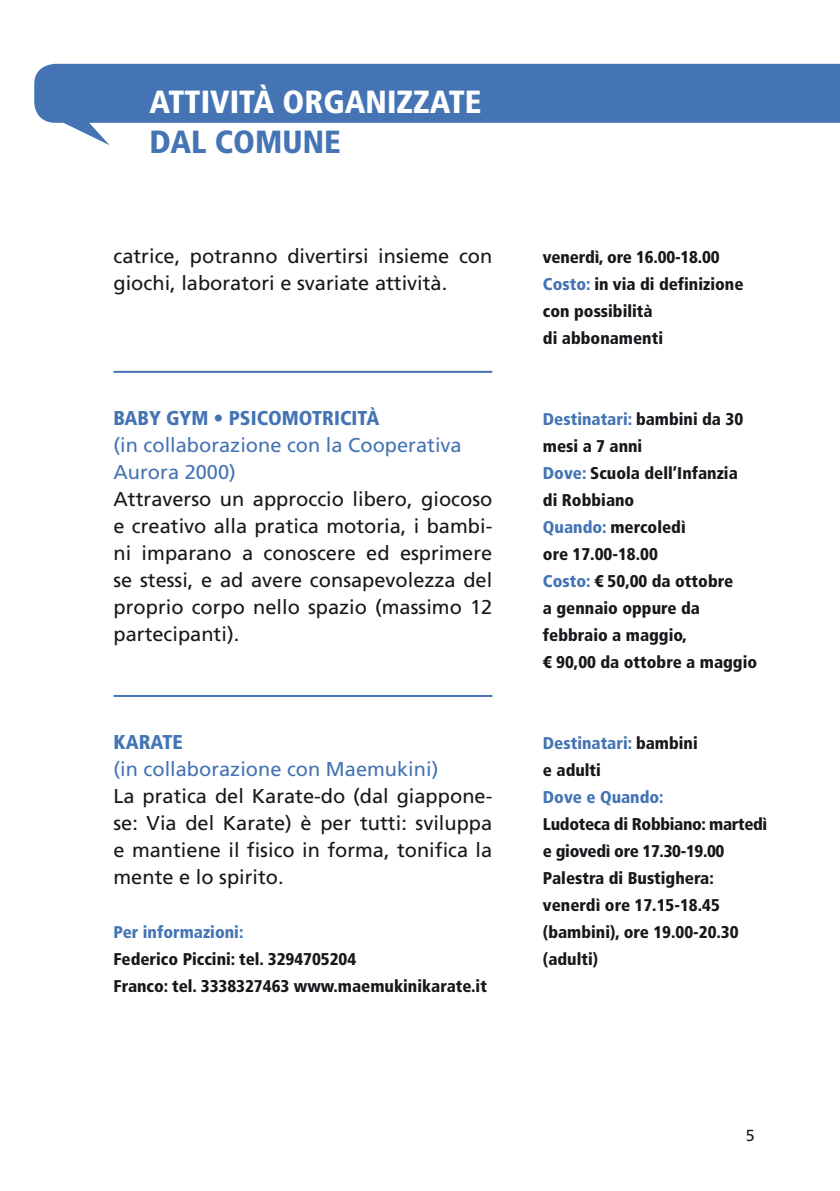
<style>
.page{position:relative;width:840px;height:1191px;background:#fff}
.page>*{position:absolute;margin:0;border:0;box-sizing:border-box;transform-origin:0 0}
.t1{font:900 condensed 32px "Frutiger LT Std";color:#fff}
.t2{font:900 condensed 32px "Frutiger LT Std";color:#4474b4}
.t3{font:20px/27px "Frutiger LT Std";color:#1a171c;text-align:justify}
.t4{font:20px/27px "Frutiger LT Std";color:#4474b4}
.t5{font:900 condensed 20px "Frutiger LT Std";color:#4474b4}
.t6{font:900 condensed 17px/27px "Frutiger LT Std";color:#1a171c}
.t7{font:900 condensed 17px "Frutiger LT Std";color:#4474b4}
.t8{font:16px "Frutiger LT Std";color:#1a171c}
.s1{color:#4474b4}
</style>
<div class="page">
<svg style="left:34px;top:64px;width:805px;height:81px;fill:#4474b4"></svg>
<hr style="left:113px;top:371px;width:379px;height:2px;background:#4474b4">
<hr style="left:113px;top:695px;width:379px;height:2px;background:#4474b4">
<h1 class="t1" style="left:149px;top:83px;width:333px">ATTIVITÀ ORGANIZZATE</h1>
<h1 class="t2" style="left:149px;top:123px;width:192px">DAL COMUNE</h1>
<p class="t3" style="left:113px;top:242px;width:380px">catrice, potranno divertirsi insieme con giochi, laboratori e svariate attività.</p>
<p class="t5" style="left:113px;top:406px;width:267px">Baby Gym • Psicomotricità</p>
<p class="t4" style="left:113px;top:431px;width:349px">(in collaborazione con la Cooperativa<br>Aurora 2000)</p>
<p class="t3" style="left:113px;top:485px;width:380px">Attraverso un approccio libero, giocoso e creativo alla pratica motoria, i bambi&shy;ni imparano a conoscere ed esprimere se stessi, e ad avere consapevolezza del proprio corpo nello spazio (massimo 12 partecipanti).</p>
<p class="t5" style="left:113px;top:730px;width:25px">karate</p>
<p class="t4" style="left:113px;top:755px;width:326px">(in collaborazione con Maemukini)</p>
<p class="t3" style="left:113px;top:782px;width:380px">La pratica del Karate-do (dal giappone&shy;se: Via del Karate) è per tutti: sviluppa e mantiene il fisico in forma, tonifica la mente e lo spirito.</p>
<p class="t7" style="left:113px;top:922px;width:131px">Per informazioni:</p>
<p class="t6" style="left:113px;top:945px;width:375px">Federico Piccini: tel. 3294705204<br>Franco: tel. 3338327463 www.maemukinikarate.it</p>
<p class="t6" style="left:542px;top:243px;width:202px">venerdì, ore 16.00-18.00<br><span class="s1">Costo:</span> in via di definizione con possibilità<br>di abbonamenti</p>
<p class="t6" style="left:542px;top:405px;width:215px"><span class="s1">Destinatari:</span> bambini da 30 mesi a 7 anni<br><span class="s1">Dove:</span> Scuola dell’Infanzia<br>di Robbiano<br><span class="s1">Quando:</span> mercoledì<br>ore 17.00-18.00<br><span class="s1">Costo:</span> € 50,00 da ottobre<br>a gennaio oppure da febbraio a maggio,<br>€ 90,00 da ottobre a maggio</p>
<p class="t6" style="left:542px;top:729px;width:156px"><span class="s1">Destinatari:</span> bambini e adulti</p>
<p class="t7" style="left:542px;top:787px;width:122px">Dove e Quando:</p>
<p class="t6" style="left:542px;top:810px;width:226px">Ludoteca di Robbiano: martedì e giovedì ore 17.30-19.00<br>Palestra di Bustighera: venerdì ore 17.15-18.45 (bambini), ore 19.00-20.30 (adulti)</p>
<p class="t8" style="left:745px;top:1125px;width:10px">5</p>
</div>
